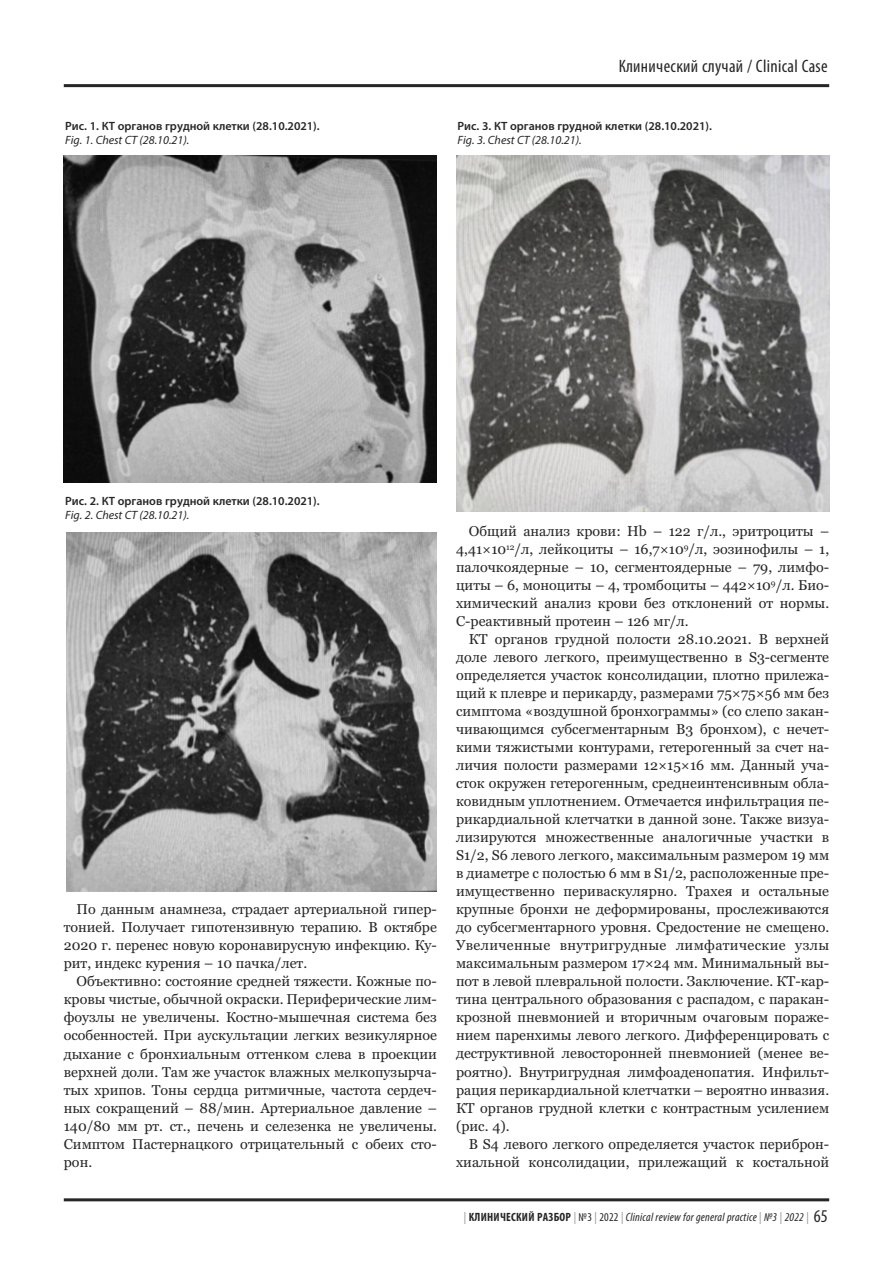
<style>
.page{position:relative;width:893px;height:1263px;background:#fff}
.page>*{position:absolute;margin:0;border:0;box-sizing:border-box;transform-origin:0 0}
.t1{font:condensed 18px "Myriad Pro";letter-spacing:.02em;color:#272526}
.t2{font:14.25px/18px "Georgia";color:#272526;text-align:justify}
.t3{font:600 12px "Myriad Pro";color:#272526}
.t4{font:italic 12px "Myriad Pro";color:#272526}
.t5{font:italic condensed 12px "Myriad Pro";letter-spacing:.02em;color:#272526}
.s1{font-style:normal;color:#939293}
.s2{font-weight:700;font-style:normal}
.s3{font-style:normal}
.s4{font-style:normal;font-size:18px}
</style>
<div class="page">
<hr style="left:64px;top:1198px;width:765px;height:3px;background:#272526">
<hr style="left:64px;top:84px;width:765px;height:3px;background:#272526">
<img style="left:64px;top:156px;width:373px;height:327px">
<img style="left:456px;top:156px;width:373px;height:355px">
<img style="left:67px;top:532px;width:370px;height:360px">
<p class="t3" style="left:65px;top:122px;width:256px">Рис. 1. КТ органов грудной клетки (28.10.2021).</p>
<p class="t4" style="left:65px;top:135px;width:126px">Fig. 1. Chest CT (28.10.21).</p>
<p class="t1" style="left:619px;top:60px;width:211px">Клинический случай / Clinical Case</p>
<p class="t3" style="left:458px;top:122px;width:256px">Рис. 3. КТ органов грудной клетки (28.10.2021).</p>
<p class="t4" style="left:458px;top:135px;width:126px">Fig. 3. Chest CT (28.10.21).</p>
<p class="t3" style="left:65px;top:497px;width:256px">Рис. 2. КТ органов грудной клетки (28.10.2021).</p>
<p class="t4" style="left:65px;top:510px;width:126px">Fig. 2. Chest CT (28.10.21).</p>
<p class="t2" style="left:64px;top:900px;width:375px;text-indent:13px">По данным анамнеза, страдает артериальной гипер&shy;тонией. Получает гипотензивную терапию. В октябре 2020 г. перенес новую коронавирусную инфекцию. Ку&shy;рит, индекс курения – 10 пачка/лет.</p>
<p class="t2" style="left:64px;top:972px;width:375px;text-indent:13px">Объективно: состояние средней тяжести. Кожные по&shy;кровы чистые, обычной окраски. Периферические лим&shy;фоузлы не увеличены. Костно-мышечная система без особенностей. При аускультации легких везикулярное дыхание с бронхиальным оттенком слева в проекции верхней доли. Там же участок влажных мелкопузырча&shy;тых хрипов. Тоны сердца ритмичные, частота сердеч&shy;ных сокращений – 88/мин. Артериальное давление – 140/80 мм рт. ст., печень и селезенка не увеличены.<br>Симптом Пастернацкого отрицательный с обеих сто&shy;рон.</p>
<p class="t2" style="left:456px;top:522px;width:375px;text-indent:13px">Общий анализ крови: Hb – 122 г/л., эритроциты – 4,41×10<sup>12</sup>/л, лейкоциты – 16,7×10<sup>9</sup>/л, эозинофилы – 1, палочкоядерные – 10, сегментоядерные – 79, лимфо&shy;циты – 6, моноциты – 4, тромбоциты – 442×10<sup>9</sup>/л. Био&shy;химический анализ крови без отклонений от нормы.<br>С-реактивный протеин – 126 мг/л.</p>
<p class="t2" style="left:456px;top:630px;width:375px;text-indent:13px">КТ органов грудной полости 28.10.2021. В верхней доле левого легкого, преимущественно в S3-сегменте определяется участок консолидации, плотно прилежа&shy;щий к плевре и перикарду, размерами 75×75×56 мм без симптома «воздушной бронхограммы» (со слепо закан&shy;чивающимся субсегментарным В3 бронхом), с нечет&shy;кими тяжистыми контурами, гетерогенный за счет на&shy;личия полости размерами 12×15×16 мм. Данный уча&shy;сток окружен гетерогенным, среднеинтенсивным обла&shy;ковидным уплотнением. Отмечается инфильтрация пе&shy;рикардиальной клетчатки в данной зоне. Также визуа&shy;лизируются множественные аналогичные участки в S1/2, S6 левого легкого, максимальным размером 19 мм в диаметре с полостью 6 мм в S1/2, расположенные пре&shy;имущественно периваскулярно. Трахея и остальные крупные бронхи не деформированы, прослеживаются до субсегментарного уровня. Средостение не смещено.<br>Увеличенные внутригрудные лимфатические узлы максимальным размером 17×24 мм. Минимальный вы&shy;пот в левой плевральной полости. Заключение. КТ-кар&shy;тина центрального образования с распадом, с паракан&shy;крозной пневмонией и вторичным очаговым пораже&shy;нием паренхимы левого легкого. Дифференцировать с деструктивной левосторонней пневмонией (менее ве&shy;роятно). Внутригрудная лимфоаденопатия. Инфильт&shy;рация перикардиальной клетчатки – вероятно инвазия.<br>КТ органов грудной клетки с контрастным усилением (рис. 4).</p>
<p class="t2" style="left:456px;top:1134px;width:375px;text-align:right">В S4 левого легкого определяется участок периброн&shy;хиальной консолидации, прилежащий к костальной</p>
<p class="t5" style="left:464px;top:1212px;width:365px"><span class="s1">|</span> <span class="s2">КлиниЧЕСКиЙ РАЗБоР</span> <span class="s1">|</span> <span class="s3">№3</span> <span class="s1">|</span> <span class="s3">2022</span> <span class="s1">|</span> Clinical review for general practice <span class="s1">|</span> №3 <span class="s1">|</span> 2022 <span class="s1">|</span> <span class="s4">65</span></p>
</div>
